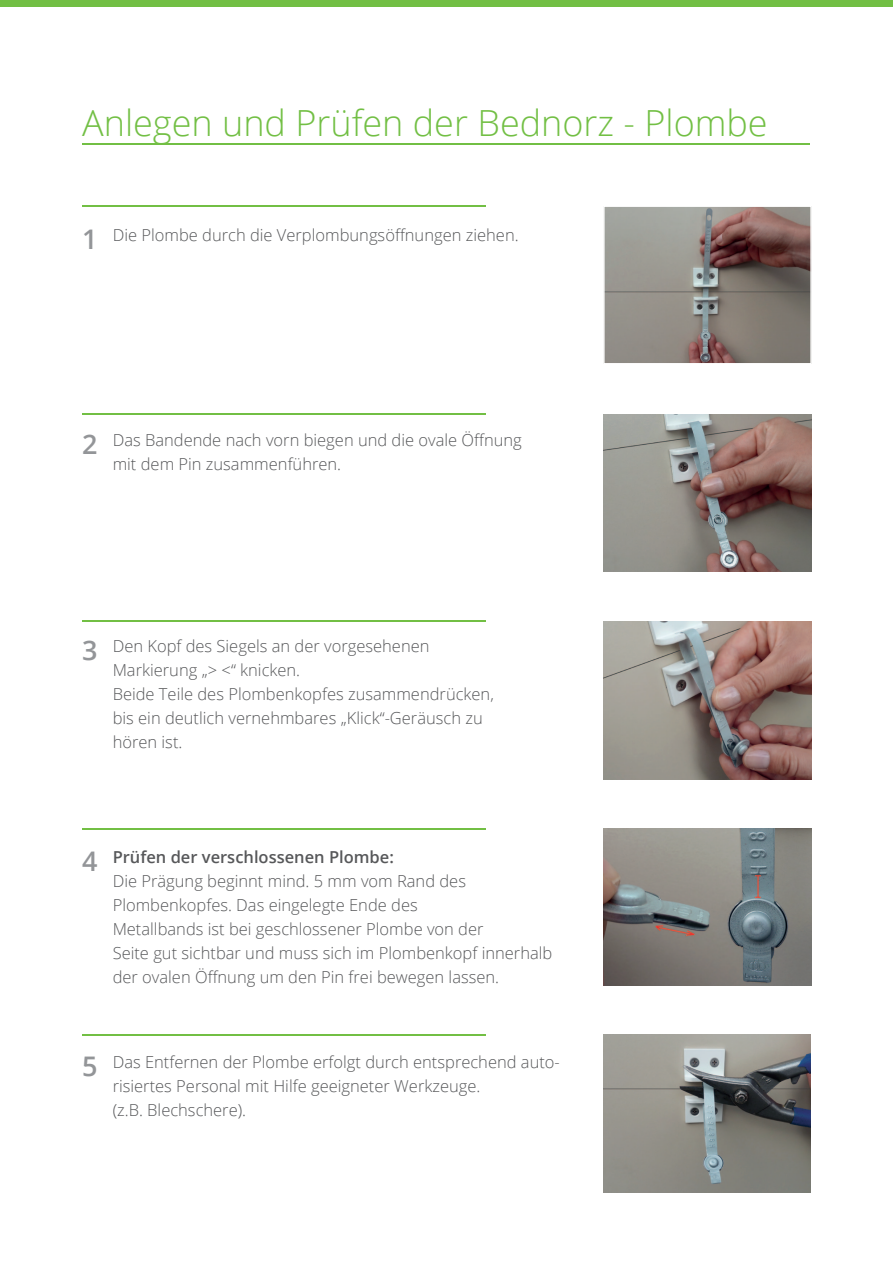
<style>
.page{position:relative;width:893px;height:1263px;background:#fff}
.page>*{position:absolute;margin:0;border:0;box-sizing:border-box;transform-origin:0 0}
.t1{font:300 36px "Open Sans";color:#72bf44}
.t2{font:600 27px "Open Sans";color:#939598}
.t3{font:300 16.5px/24px "Open Sans";color:#57585a}
.t4{font:600 16.5px "Open Sans";color:#57585a}
</style>
<div class="page">
<img style="left:606px;top:208px;width:203px;height:154px">
<div style="left:603px;top:205px;width:209px;height:160px;border:2px solid #fff"></div>
<img style="left:604px;top:415px;width:207px;height:157px">
<img style="left:604px;top:622px;width:207px;height:157px">
<img style="left:603px;top:1035px;width:207px;height:157px">
<hr style="left:82px;top:144px;width:728px;height:1px;background:#72bf44">
<div style="left:0;top:0;width:893px;height:6px;background:#72bf44"></div>
<hr style="left:82px;top:206px;width:404px;height:1px;background:#72bf44">
<hr style="left:82px;top:413px;width:404px;height:1px;background:#72bf44">
<hr style="left:82px;top:620px;width:404px;height:1px;background:#72bf44">
<hr style="left:82px;top:828px;width:404px;height:2px;background:#72bf44">
<hr style="left:82px;top:1035px;width:404px;height:1px;background:#72bf44">
<img style="left:604px;top:828px;width:207px;height:157px">
<h1 class="t1" style="left:82px;top:98px;width:687px">Anlegen und Prüfen der Bednorz - Plombe</h1>
<h2 class="t2" style="left:82px;top:221px;width:17px">1</h2>
<p class="t3" style="left:113px;top:223px;width:407px">Die Plombe durch die Verplombungsöffnungen ziehen.</p>
<h2 class="t2" style="left:82px;top:426px;width:17px">2</h2>
<p class="t3" style="left:113px;top:428px;width:411px">Das Bandende nach vorn biegen und die ovale Öffnung mit dem Pin zusammenführen.</p>
<h2 class="t2" style="left:82px;top:631px;width:17px">3</h2>
<p class="t3" style="left:113px;top:633px;width:383px">Den Kopf des Siegels an der vorgesehenen Markierung „&gt; &lt;“ knicken.<br>Beide Teile des Plombenkopfes zusammendrücken, bis ein deutlich vernehmbares „Klick“-Geräusch zu hören ist.</p>
<h2 class="t2" style="left:82px;top:843px;width:17px">4</h2>
<p class="t4" style="left:113px;top:846px;width:283px">Prüfen der verschlossenen Plombe:</p>
<p class="t3" style="left:113px;top:869px;width:441px">Die Prägung beginnt mind. 5 mm vom Rand des Plombenkopfes. Das eingelegte Ende des<br>Metallbands ist bei geschlossener Plombe von der<br>Seite gut sichtbar und muss sich im Plombenkopf innerhalb der ovalen Öffnung um den Pin frei bewegen lassen.</p>
<h2 class="t2" style="left:82px;top:1048px;width:17px">5</h2>
<p class="t3" style="left:113px;top:1050px;width:449px">Das Entfernen der Plombe erfolgt durch entsprechend auto&shy;risiertes Personal mit Hilfe geeigneter Werkzeuge.<br>(z.B. Blechschere).</p>
</div>
